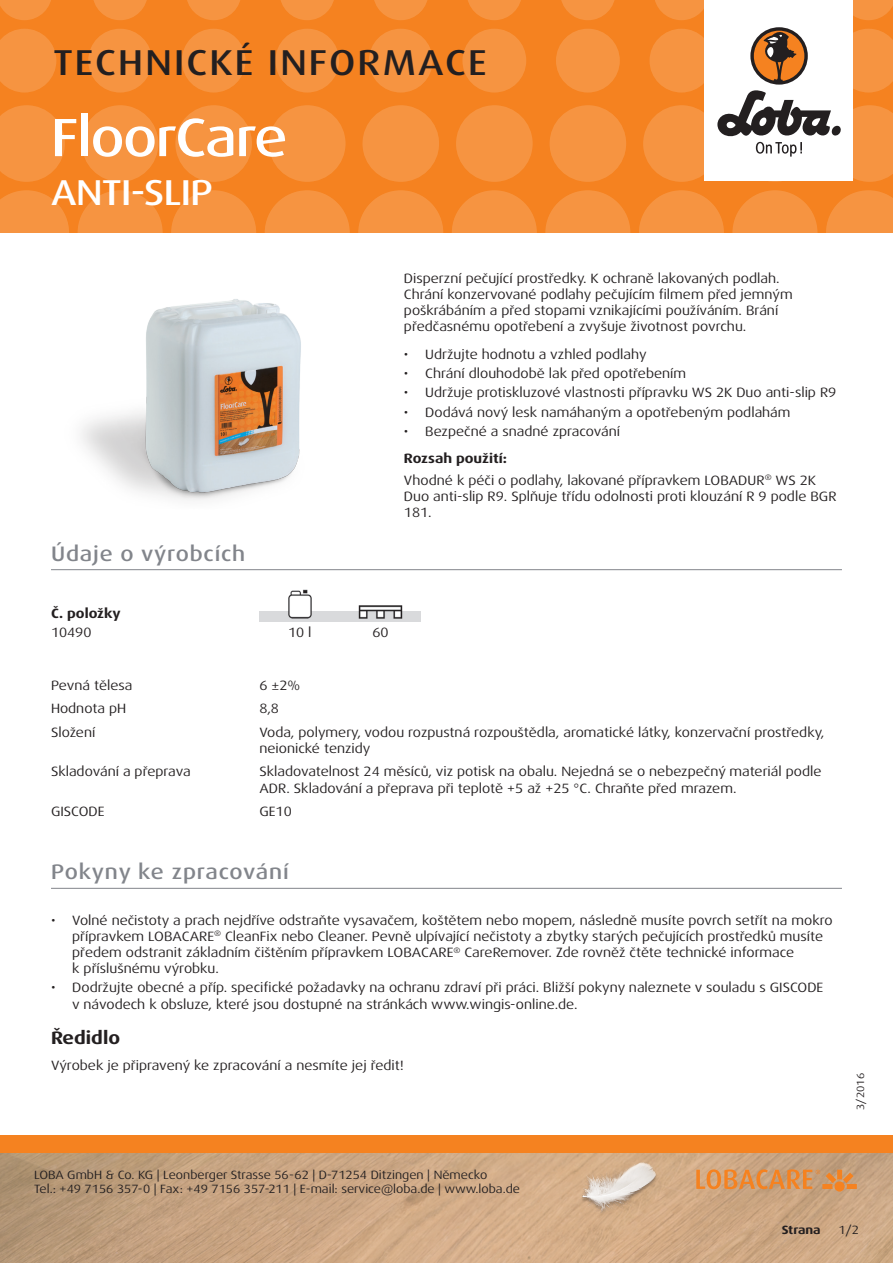
<style>
.page{position:relative;width:893px;height:1263px;background:#fff}
.page>*{position:absolute;margin:0;border:0;box-sizing:border-box;transform-origin:0 0}
.t1{font:500 expanded 54px "Dax Pro";letter-spacing:-.025em;color:#fff}
.t2{font:500 expanded 36px "Dax Pro";letter-spacing:.06em;color:#231f20}
.t3{font:500 expanded 36px "Dax Pro";letter-spacing:-.015em;color:#fff}
.Titel_grau{font:500 expanded 21px "Dax Pro";letter-spacing:.04em;color:#82858b}
.t4{font:700 expanded 18px "Dax Pro";color:#231f20}
.Text{font:expanded 13.5px/16.2px "Dax Pro";color:#231f20}
.Text_Bold{font:700 expanded 13.5px "Dax Pro";color:#231f20}
.Text_zentriert{font:expanded 13.5px "Dax Pro";color:#231f20}
.Pagina{font:expanded 12px/14.4px "Dax Pro";color:#231f20}
.t5{font:700 expanded 12px "Dax Pro";color:#231f20}
.t6{font:expanded 10.5px "Dax Pro";color:#231f20}
</style>
<div class="page">
<div style="left:0;top:0;width:893px;height:233px;background:#f58220"></div>
<svg style="left:0;top:190px;width:69px;height:43px"></svg>
<svg style="left:78px;top:190px;width:85px;height:85px;fill:#f69441"></svg>
<svg style="left:171px;top:190px;width:85px;height:85px;fill:#f69441"></svg>
<svg style="left:265px;top:190px;width:85px;height:85px;fill:#f69441"></svg>
<svg style="left:358px;top:190px;width:85px;height:85px;fill:#f69441"></svg>
<svg style="left:545px;top:190px;width:85px;height:85px;fill:#f69441"></svg>
<svg style="left:452px;top:190px;width:85px;height:85px;fill:#f69441"></svg>
<svg style="left:732px;top:190px;width:85px;height:85px;fill:#f69441"></svg>
<svg style="left:639px;top:190px;width:85px;height:85px;fill:#f69441"></svg>
<svg style="left:826px;top:190px;width:67px;height:43px"></svg>
<svg style="left:0;top:105px;width:65px;height:77px"></svg>
<svg style="left:82px;top:105px;width:76px;height:77px"></svg>
<svg style="left:175px;top:105px;width:77px;height:77px"></svg>
<svg style="left:269px;top:105px;width:76px;height:77px"></svg>
<svg style="left:456px;top:105px;width:77px;height:77px"></svg>
<svg style="left:362px;top:105px;width:77px;height:77px"></svg>
<svg style="left:550px;top:105px;width:76px;height:77px"></svg>
<svg style="left:0;top:29px;width:56px;height:63px"></svg>
<svg style="left:182px;top:29px;width:64px;height:63px"></svg>
<svg style="left:88px;top:29px;width:64px;height:63px"></svg>
<svg style="left:275px;top:29px;width:64px;height:63px"></svg>
<svg style="left:462px;top:29px;width:64px;height:63px"></svg>
<svg style="left:369px;top:29px;width:64px;height:63px"></svg>
<svg style="left:556px;top:29px;width:64px;height:63px"></svg>
<svg style="left:0;top:0;width:51px;height:20px"></svg>
<svg style="left:187px;top:0;width:53px;height:20px"></svg>
<svg style="left:468px;top:0;width:53px;height:20px"></svg>
<svg style="left:655px;top:0;width:49px;height:20px"></svg>
<svg style="left:93px;top:0;width:54px;height:20px"></svg>
<svg style="left:374px;top:0;width:54px;height:20px"></svg>
<svg style="left:281px;top:0;width:53px;height:20px"></svg>
<svg style="left:561px;top:0;width:54px;height:20px"></svg>
<svg style="left:853px;top:0;width:40px;height:20px"></svg>
<img style="left:0;top:1152px;width:893px;height:111px">
<div style="left:0;top:1135px;width:893px;height:17px;background:#f58220"></div>
<div style="left:704px;top:0;width:149px;height:181px;background:#fff"></div>
<svg style="left:643px;top:28px;width:250px;height:154px"></svg>
<img style="left:578px;top:1161px;width:82px;height:81px">
<svg style="left:696px;top:1169px;width:161px;height:22px;background:#d8965c"></svg>
<hr style="left:51px;top:888px;width:791px;height:1px;background:#82858b">
<hr style="left:51px;top:569px;width:791px;height:1px;background:#82858b">
<img style="left:288px;top:589px;width:115px;height:22px">
<img style="left:259px;top:611px;width:162px;height:11px">
<img style="left:81px;top:272px;width:241px;height:228px">
<h2 class="t2" style="left:53px;top:40px;width:435px">TECHNICKÉ INFORMACE</h2>
<p class="t1" style="left:51px;top:103px;width:238px">FloorCare</p>
<h2 class="t3" style="left:51px;top:169px;width:163px">ANTI-SLIP</h2>
<p class="Titel_grau" style="left:51px;top:540px;width:196px">Údaje o výrobcích</p>
<p class="Text_Bold" style="left:51px;top:604px;width:71px">Č. položky</p>
<p class="Text" style="left:51px;top:624px;width:42px">10490</p>
<p class="Text_zentriert" style="left:288px;top:623px;width:25px">10 l</p>
<p class="Text_zentriert" style="left:372px;top:623px;width:18px">60</p>
<p class="Text" style="left:404px;top:270px;width:390px">Disperzní pečující prostředky. K ochraně lakovaných podlah.<br>Chrání konzervované podlahy pečujícím filmem před jemným poškrábáním a před stopami vznikajícími používáním. Brání předčasnému opotřebení a zvyšuje životnost povrchu.</p>
<p class="Text" style="left:404px;top:346px;width:244px">• Udržujte hodnotu a vzhled podlahy</p>
<p class="Text" style="left:404px;top:365px;width:284px">• Chrání dlouhodobě lak před opotřebením</p>
<p class="Text" style="left:404px;top:385px;width:434px">• Udržuje protiskluzové vlastnosti přípravku WS 2K Duo anti-slip R9</p>
<p class="Text" style="left:404px;top:404px;width:388px">• Dodává nový lesk namáhaným a opotřebeným podlahám</p>
<p class="Text" style="left:404px;top:423px;width:218px">• Bezpečné a snadné zpracování</p>
<p class="Text_Bold" style="left:404px;top:450px;width:105px">Rozsah použití:</p>
<p class="Text" style="left:404px;top:472px;width:434px">Vhodné k péči o podlahy, lakované přípravkem LOBADUR<sup>®</sup> WS 2K<br>Duo anti-slip R9. Splňuje třídu odolnosti proti klouzání R 9 podle BGR<br>181.</p>
<p class="Text" style="left:51px;top:677px;width:83px">Pevná tělesa</p>
<p class="Text" style="left:259px;top:677px;width:42px">6 ±2%</p>
<p class="Text" style="left:51px;top:701px;width:77px">Hodnota pH</p>
<p class="Text" style="left:259px;top:701px;width:21px">8,8</p>
<p class="Text" style="left:51px;top:724px;width:46px">Složení</p>
<p class="Text" style="left:259px;top:724px;width:566px">Voda, polymery, vodou rozpustná rozpouštědla, aromatické látky, konzervační prostředky, neionické tenzidy</p>
<p class="Text" style="left:51px;top:764px;width:141px">Skladování a přeprava</p>
<p class="Text" style="left:259px;top:764px;width:564px">Skladovatelnost 24 měsíců, viz potisk na obalu. Nejedná se o nebezpečný materiál podle<br>ADR. Skladování a přeprava při teplotě +5 až +25 °C. Chraňte před mrazem.</p>
<p class="Text" style="left:51px;top:803px;width:55px">GISCODE</p>
<p class="Text" style="left:259px;top:803px;width:34px">GE10</p>
<p class="Titel_grau" style="left:51px;top:859px;width:239px">Pokyny ke zpracování</p>
<p class="Text" style="left:72px;top:912px;width:762px;text-indent:-21px">• Volné nečistoty a prach nejdříve odstraňte vysavačem, koštětem nebo mopem, následně musíte povrch setřít na mokro přípravkem LOBACARE<sup>®</sup> CleanFix nebo Cleaner. Pevně ulpívající nečistoty a zbytky starých pečujících prostředků musíte předem odstranit základním čištěním přípravkem LOBACARE<sup>®</sup> CareRemover. Zde rovněž čtěte technické informace<br>k příslušnému výrobku.</p>
<p class="Text" style="left:72px;top:980px;width:752px;text-indent:-21px">• Dodržujte obecné a příp. specifické požadavky na ochranu zdraví při práci. Bližší pokyny naleznete v souladu s GISCODE v návodech k obsluze, které jsou dostupné na stránkách www.wingis-online.de.</p>
<p class="t4" style="left:51px;top:1026px;width:71px">Ředidlo</p>
<p class="Text" style="left:51px;top:1057px;width:354px">Výrobek je připravený ke zpracování a nesmíte jej ředit!</p>
<p class="t6" style="left:854px;top:1110px;width:38px;rotate:-90deg">3/2016</p>
<p class="Pagina" style="left:34px;top:1167px;width:487px">LOBA GmbH &amp; Co. KG | Leonberger Strasse 56-62 | D-71254 Ditzingen | Německo<br>Tel.: +49 7156 357-0 | Fax: +49 7156 357-211 | E-mail: service@loba.de | www.loba.de</p>
<p class="t5" style="left:782px;top:1222px;width:40px">Strana</p>
<p class="Pagina" style="left:838px;top:1223px;width:22px">1/2</p>
</div>
